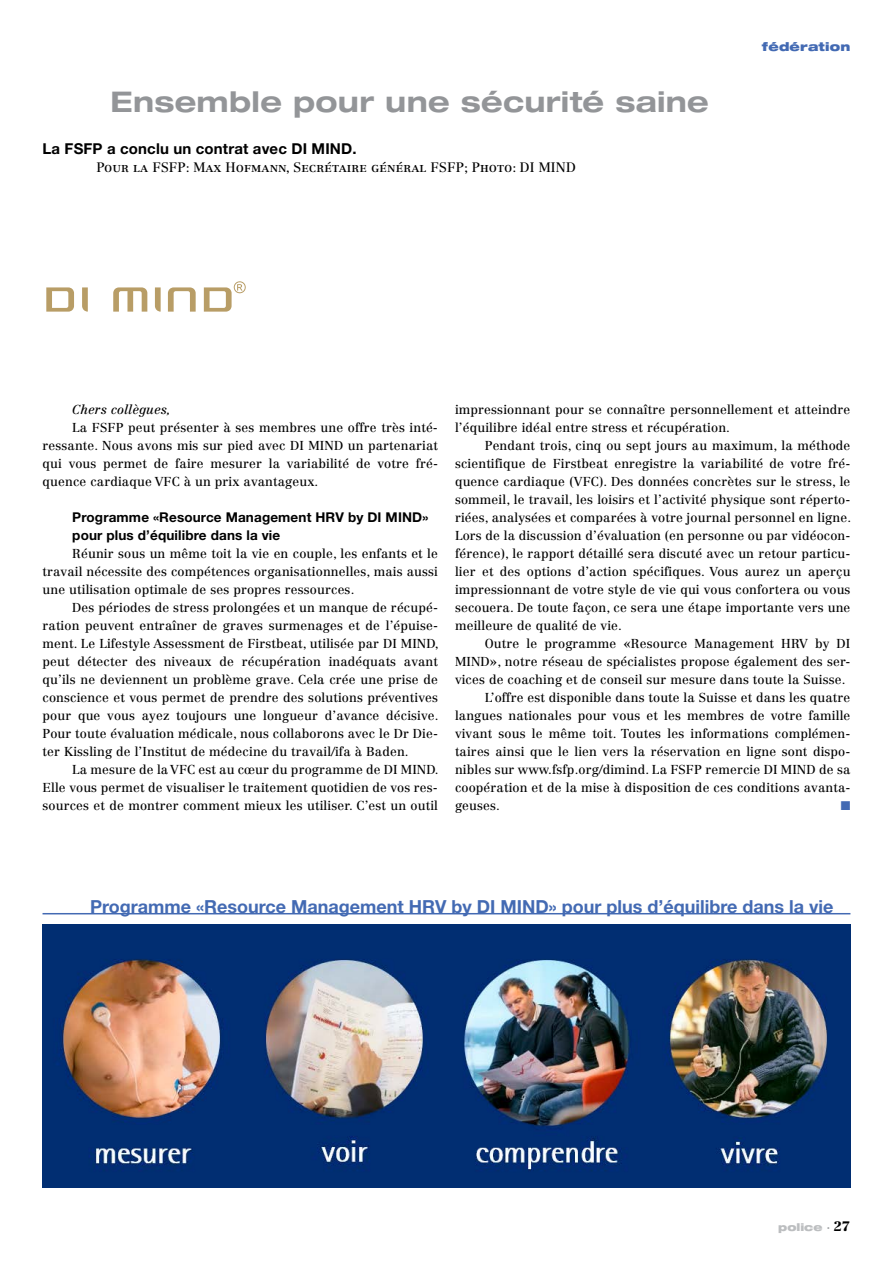
<style>
.page{position:relative;width:893px;height:1263px;background:#fff}
.page>*{position:absolute;margin:0;border:0;box-sizing:border-box;transform-origin:0 0}
.t1{font:700 expanded 28.5px "Helvetica Neue LT Std";letter-spacing:.01em;color:#939598}
.t2{font:700 18px "Helvetica Neue LT Std";color:#436ab3}
.t3{font:700 15px "Helvetica Neue LT Std";letter-spacing:.01em;color:#000}
.t4{font:700 13.5px/18px "Helvetica Neue LT Std";letter-spacing:.01em;color:#000}
.t5{font:13.5px "Centennial LT Std";letter-spacing:.01em;color:#000}
.t6{font:12.75px/18px "Centennial LT Std";letter-spacing:.01em;color:#000;text-align:justify}
.t7{font:italic 12.75px "Centennial LT Std";letter-spacing:.01em;color:#000}
.t8{font:12.75px "Zapf Dingbats ITC";color:#436ab3}
.t9{font:900 expanded 12px "Helvetica Neue LT Std";letter-spacing:.015em;color:#436ab3}
.t10{font:900 expanded 10.5px "Helvetica Neue LT Std";color:#bcbec0}
.s1{font-family:"Centennial LT Std";font-stretch:normal;color:#939598}
.s2{font-family:"Centennial LT Std";font-stretch:normal;font-size:13.5px;color:#000}
</style>
<div class="page">
<img style="left:43px;top:925px;width:807px;height:263px">
<svg style="left:46px;top:287px;width:28px;height:25px"></svg>
<svg style="left:82px;top:287px;width:6px;height:25px"></svg>
<svg style="left:113px;top:287px;width:34px;height:25px"></svg>
<svg style="left:155px;top:287px;width:6px;height:25px"></svg>
<svg style="left:168px;top:287px;width:28px;height:25px"></svg>
<svg style="left:204px;top:281px;width:42px;height:31px"></svg>
<hr style="left:43px;top:913px;width:807px;height:1px;background:#436ab3">
<h1 class="t1" style="left:111px;top:84px;width:600px">Ensemble pour une sécurité saine</h1>
<p class="t3" style="left:43px;top:139px;width:316px">La FSFP a conclu un contrat avec DI MIND.</p>
<p class="t5" style="left:97px;top:159px;width:481px">Pour la FSFP: Max Hofmann, Secrétaire général FSFP; Photo: DI MIND</p>
<p class="t9" style="left:762px;top:39px;width:90px">fédération</p>
<p class="t7" style="left:72px;top:402px;width:100px">Chers collègues,</p>
<p class="t6" style="left:43px;top:419px;width:397px;text-indent:30px">La FSFP peut présenter à ses membres une offre très inté&shy;ressante. Nous avons mis sur pied avec DI MIND un partenariat qui vous permet de faire mesurer la variabilité de votre fré&shy;quence cardiaque VFC à un prix avantageux.</p>
<p class="t4" style="left:72px;top:508px;width:358px">Programme «Resource Management HRV by DI MIND» pour plus d’équilibre dans la vie</p>
<p class="t6" style="left:43px;top:545px;width:397px;text-indent:30px">Réunir sous un même toit la vie en couple, les enfants et le travail nécessite des compétences organisationnelles, mais aussi une utilisation optimale de ses propres ressources.</p>
<p class="t6" style="left:43px;top:599px;width:398px;text-indent:30px">Des périodes de stress prolongées et un manque de récupé&shy;ration peuvent entraîner de graves surmenages et de l’épuise&shy;ment. Le Lifestyle Assessment de Firstbeat, utilisée par DI MIND, peut détecter des niveaux de récupération inadéquats avant qu’ils ne deviennent un problème grave. Cela crée une prise de conscience et vous permet de prendre des solutions préventives pour que vous ayez toujours une longueur d’avance décisive.<br>Pour toute évaluation médicale, nous collaborons avec le Dr Die&shy;ter Kissling de l’Institut de médecine du travail/ifa à Baden.</p>
<p class="t6" style="left:43px;top:761px;width:398px;text-indent:30px">La mesure de la VFC est au cœur du programme de DI MIND.<br>Elle vous permet de visualiser le traitement quotidien de vos res&shy;sources et de montrer comment mieux les utiliser. C’est un outil</p>
<p class="t6" style="left:455px;top:401px;width:397px">impressionnant pour se connaître personnellement et atteindre l’équilibre idéal entre stress et récupération.</p>
<p class="t6" style="left:455px;top:437px;width:398px;text-indent:30px">Pendant trois, cinq ou sept jours au maximum, la méthode scientifique de Firstbeat enregistre la variabilité de votre fré&shy;quence cardiaque (VFC). Des données concrètes sur le stress, le sommeil, le travail, les loisirs et l’activité physique sont réperto&shy;riées, analysées et comparées à votre journal personnel en ligne.<br>Lors de la discussion d’évaluation (en personne ou par vidéocon&shy;férence), le rapport détaillé sera discuté avec un retour particu&shy;lier et des options d’action spécifiques. Vous aurez un aperçu impressionnant de votre style de vie qui vous confortera ou vous secouera. De toute façon, ce sera une étape importante vers une meilleure de qualité de vie.</p>
<p class="t6" style="left:485px;top:635px;width:367px">Outre le programme «Resource Management HRV by DI</p>
<p class="t6" style="left:455px;top:653px;width:397px">MIND», notre réseau de spécialistes propose également des ser-</p>
<p class="t6" style="left:455px;top:671px;width:392px">vices de coaching et de conseil sur mesure dans toute la Suisse.</p>
<p class="t6" style="left:485px;top:689px;width:367px">L’offre est disponible dans toute la Suisse et dans les quatre</p>
<p class="t6" style="left:455px;top:707px;width:397px">langues nationales pour vous et les membres de votre famille</p>
<p class="t6" style="left:455px;top:725px;width:397px">vivant sous le même toit. Toutes les informations complémen-</p>
<p class="t6" style="left:455px;top:743px;width:397px">taires ainsi que le lien vers la réservation en ligne sont dispo-</p>
<p class="t6" style="left:455px;top:761px;width:397px">nibles sur www.fsfp.org/dimind. La FSFP remercie DI MIND de sa</p>
<p class="t6" style="left:455px;top:779px;width:397px">coopération et de la mise à disposition de ces conditions avanta-</p>
<p class="t6" style="left:455px;top:797px;width:46px">geuses.</p>
<p class="t8" style="left:841px;top:800px;width:11px">■</p>
<h2 class="t2" style="left:90px;top:895px;width:745px">Programme «Resource Management HRV by DI MIND» pour plus d’équilibre dans la vie</h2>
<p class="t10" style="left:778px;top:1220px;width:74px">police <span class="s1">·</span> <span class="s2">27</span></p>
</div>
